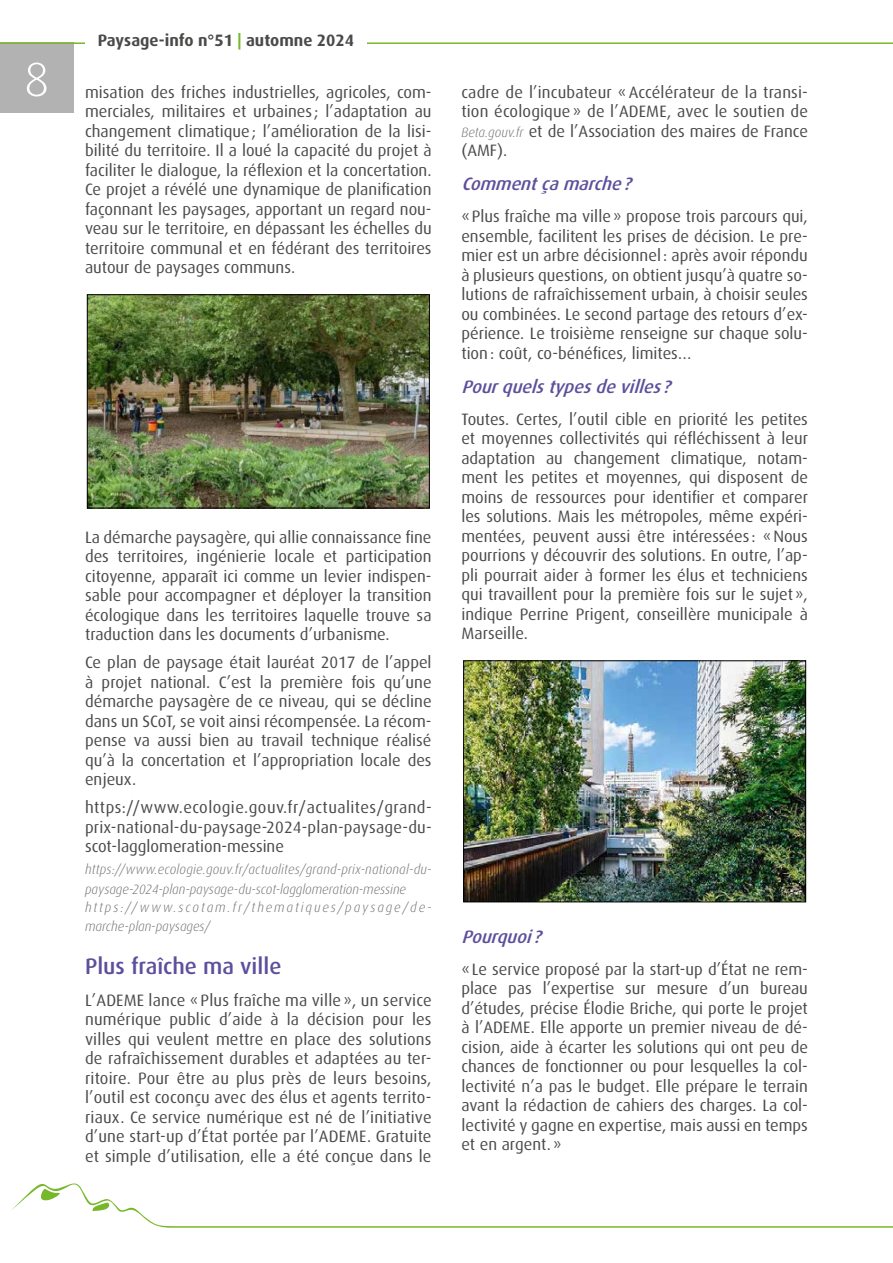
<style>
.page{position:relative;width:893px;height:1263px;background:#fff}
.page>*{position:absolute;margin:0;border:0;box-sizing:border-box;transform-origin:0 0}
.t1{font:300 48px "Dax OT";color:#fff;scale:1.05 1}
.t2{font:500 22.5px "Dax OT";color:#5e4f9c}
.t3{font:italic 500 18px "Dax OT";color:#5e4f9c}
.t4{font:16.5px/19.5px "Dax OT";color:#4a4a49;text-align:justify}
.t5{font:700 16.5px "Dax OT";color:#4a4a49}
.t6{font:italic 300 13.5px/19.5px "Dax OT";letter-spacing:.015em;color:#706f6f;scale:.95 1}
.t7{font:italic 300 13.5px/19.5px "Dax OT";letter-spacing:.15em;color:#706f6f;scale:.95 1}
.s1{color:#76b82a}
.s2{font-weight:300;font-style:italic;font-size:13.5px;color:#706f6f}
</style>
<div class="page">
<div style="left:0;top:42px;width:73px;height:71px;background:#b3b2b2"></div>
<svg style="left:11px;top:1183px;width:882px;height:45px"></svg>
<hr style="left:0;top:42px;width:893px;height:2px;background:#76b82a">
<div style="left:85px;top:0;width:282px;height:85px;background:#fff"></div>
<img style="left:465px;top:663px;width:339px;height:237px">
<div style="left:463px;top:661px;width:343px;height:241px;border:1px solid #000"></div>
<img style="left:89px;top:297px;width:338px;height:209px">
<div style="left:87px;top:295px;width:342px;height:213px;border:1px solid #000"></div>
<h1 class="t1" style="left:24px;top:53px;width:26px">8</h1>
<p class="t5" style="left:98px;top:31px;width:258px">Paysage-info n°51 <span class="s1">|</span> automne 2024</p>
<p class="t4" style="left:85px;top:82px;width:348px">misation des friches industrielles, agricoles, com&shy;merciales, militaires et urbaines ; l’adaptation au changement climatique; l’amélioration de la lisi&shy;bilité du territoire. Il a loué la capacité du projet à faciliter le dialogue, la réflexion et la concertation.<br>Ce projet a révélé une dynamique de planification façonnant les paysages, apportant un regard nou&shy;veau sur le territoire, en dépassant les échelles du territoire communal et en fédérant des territoires autour de paysages communs.</p>
<p class="t4" style="left:85px;top:527px;width:348px">La démarche paysagère, qui allie connaissance fine des territoires, ingénierie locale et participation citoyenne, apparaît ici comme un levier indispen&shy;sable pour accompagner et déployer la transition écologique dans les territoires laquelle trouve sa traduction dans les documents d’urbanisme.</p>
<p class="t4" style="left:85px;top:653px;width:348px">Ce plan de paysage était lauréat 2017 de l’appel à projet national. C’est la première fois qu’une démarche paysagère de ce niveau, qui se décline dans un SCoT, se voit ainsi récompensée. La récom&shy;pense va aussi bien au travail technique réalisé qu’à la concertation et l’appropriation locale des enjeux.</p>
<p class="t4" style="left:85px;top:798px;width:348px">https://www.ecologie.gouv.fr/actualites/grand&shy;prix-national-du-paysage-2024-plan-paysage-du&shy;scot-lagglomeration-messine</p>
<p class="t6" style="left:85px;top:860px;width:366px">https://www.ecologie.gouv.fr/actualites/grand-prix-national-du&shy;paysage-2024-plan-paysage-du-scot-lagglomeration-messine</p>
<p class="t7" style="left:85px;top:897px;width:366px">https://www.scotam.fr/thematiques/paysage/de&shy;marche-plan-paysages/</p>
<h2 class="t2" style="left:85px;top:953px;width:198px">Plus fraîche ma ville</h2>
<p class="t4" style="left:85px;top:991px;width:348px">L’ADEME lance « Plus fraîche ma ville », un service numérique public d’aide à la décision pour les villes qui veulent mettre en place des solutions de rafraîchissement durables et adaptées au ter&shy;ritoire. Pour être au plus près de leurs besoins, l’outil est coconçu avec des élus et agents territo&shy;riaux. Ce service numérique est né de l’initiative d’une start-up d’État portée par l’ADEME. Gratuite et simple d’utilisation, elle a été conçue dans le</p>
<p class="t4" style="left:461px;top:82px;width:348px">cadre de l’incubateur «Accélérateur de la transi&shy;tion écologique » de l’ADEME, avec le soutien de <span class="s2">Beta.gouv.fr</span> et de l’Association des maires de France (AMF).</p>
<p class="t3" style="left:461px;top:174px;width:176px">Commentçamarche?</p>
<p class="t4" style="left:461px;top:207px;width:348px">«Plus fraîche ma ville» propose trois parcours qui, ensemble, facilitent les prises de décision. Le pre&shy;mier est un arbre décisionnel : après avoir répondu à plusieurs questions, on obtient jusqu’à quatre so&shy;lutions de rafraîchissement urbain, à choisir seules ou combinées. Le second partage des retours d’ex&shy;périence. Le troisième renseigne sur chaque solu&shy;tion: coût, co-bénéfices, limites…</p>
<p class="t3" style="left:461px;top:376px;width:216px">Pourquelstypesdevilles ?</p>
<p class="t4" style="left:461px;top:409px;width:348px">Toutes. Certes, l’outil cible en priorité les petites et moyennes collectivités qui réfléchissent à leur adaptation au changement climatique, notam&shy;ment les petites et moyennes, qui disposent de moins de ressources pour identifier et comparer les solutions. Mais les métropoles, même expéri&shy;mentées, peuvent aussi être intéressées : «Nous pourrions y découvrir des solutions. En outre, l’ap&shy;pli pourrait aider à former les élus et techniciens qui travaillent pour la première fois sur le sujet», indique Perrine Prigent, conseillère municipale à Marseille.</p>
<p class="t3" style="left:461px;top:926px;width:86px">Pourquoi ?</p>
<p class="t4" style="left:461px;top:959px;width:348px">«Le service proposé par la start-up d’État ne rem&shy;place pas l’expertise sur mesure d’un bureau d’études, précise Élodie Briche, qui porte le projet à l’ADEME. Elle apporte un premier niveau de dé&shy;cision, aide à écarter les solutions qui ont peu de chances de fonctionner ou pour lesquelles la col&shy;lectivité n’a pas le budget. Elle prépare le terrain avant la rédaction de cahiers des charges. La col&shy;lectivité y gagne en expertise, mais aussi en temps et en argent.»</p>
</div>
